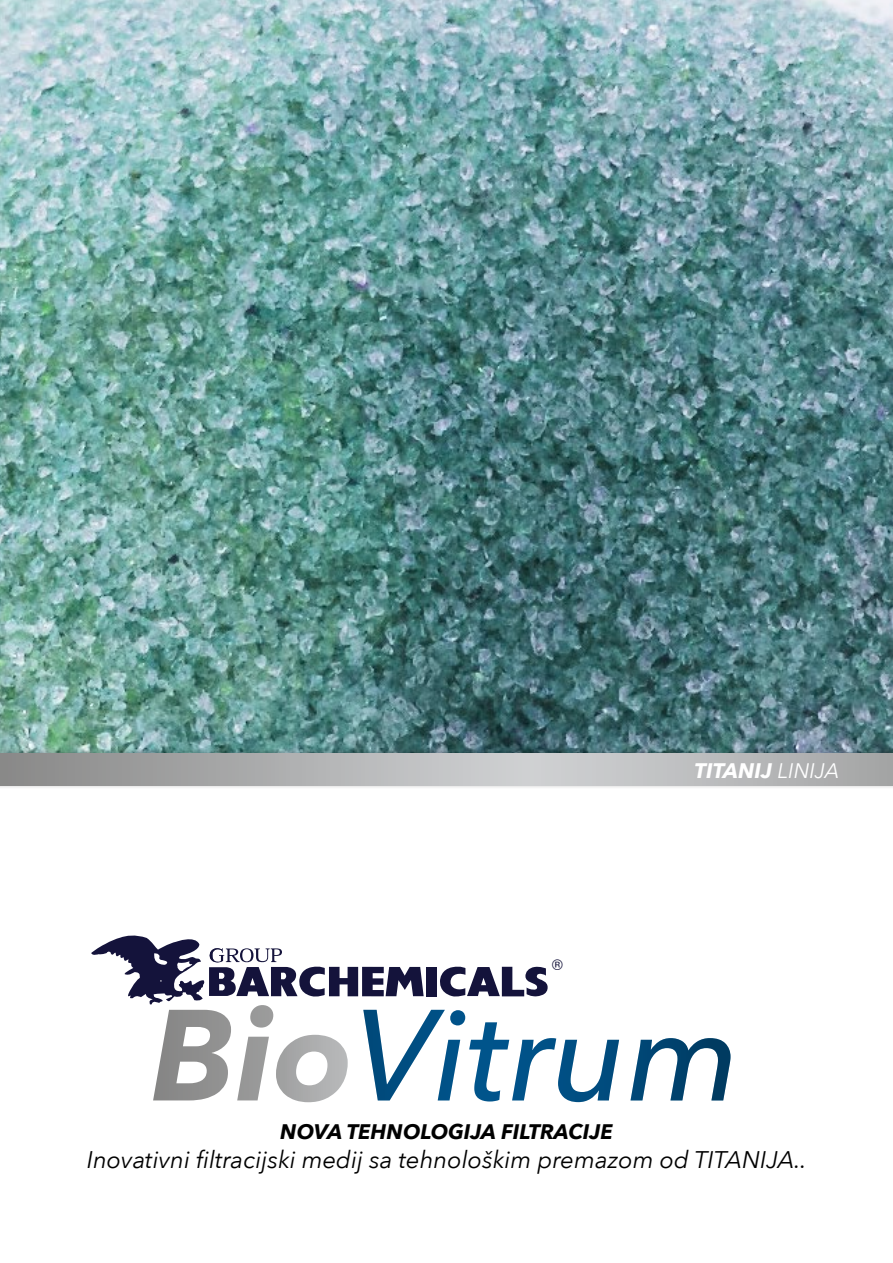
<style>
.page{position:relative;width:893px;height:1263px;background:#fff}
.page>*{position:absolute;margin:0;border:0;box-sizing:border-box;transform-origin:0 0}
.t1{font:italic 24px "Avenir Next";color:#000}
.t2{font:italic 700 21px "Avenir Next";color:#000}
.t3{font:italic 700 21px "Avenir Next";color:#fff}
.t4{font:14.7px "Helvetica";color:#14133b}
.s1{font-weight:400}
</style>
<div class="page">
<img style="left:0;top:0;width:893px;height:748px">
<div style="left:0;top:748px;width:893px;height:41px;background:#000;opacity:.3"></div>
<svg style="left:0;top:753px;width:893px;height:33px;background:#b1b2b3"></svg>
<div style="left:426px;top:967px;width:11px;height:29px;background:#14133b"></div>
<svg style="left:440px;top:966px;width:108px;height:31px"></svg>
<svg style="left:91px;top:935px;width:333px;height:69px"></svg>
<svg style="left:153px;top:1005px;width:195px;height:97px"></svg>
<svg style="left:363px;top:1009px;width:334px;height:93px"></svg>
<p class="t4" style="left:552px;top:953px;width:12px">®</p>
<p class="t3" style="left:694px;top:752px;width:146px">TITANIJ <span class="s1">LINIJA</span></p>
<p class="t2" style="left:280px;top:1114px;width:334px">NOVA TEHNOLOGIJA FILTRACIJE</p>
<p class="t1" style="left:87px;top:1139px;width:721px">Inovativni filtracijski medij sa tehnološkim premazom od TITANIJA..</p>
</div>
